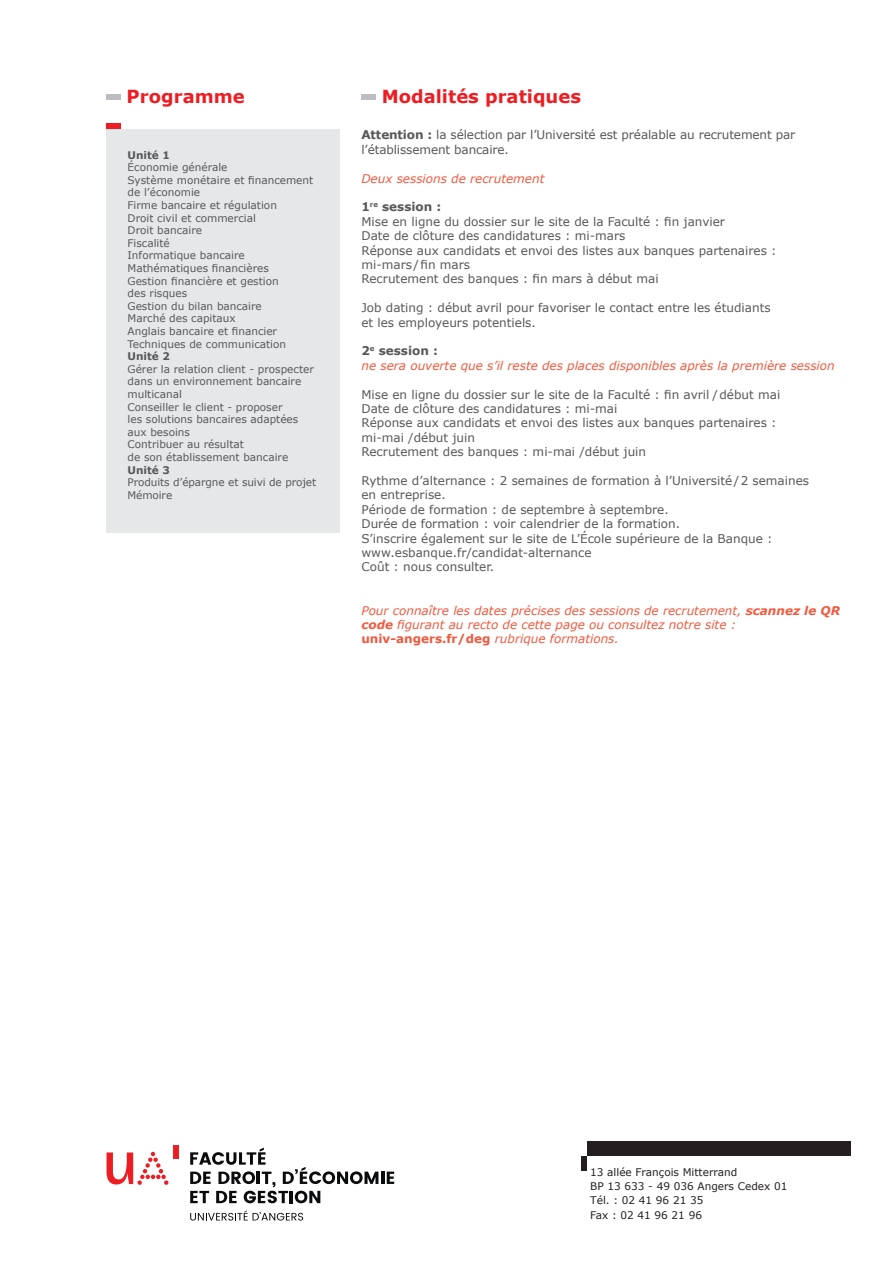
<style>
.page{position:relative;width:893px;height:1263px;background:#fff}
.page>*{position:absolute;margin:0;border:0;box-sizing:border-box;transform-origin:0 0}
.t1{font:700 18px "Verdana";color:#ee1d23}
.t2{font:12px/14.4px "Verdana";color:#57585a}
.t3{font:italic 12px/14.4px "Verdana";color:#f0593e}
.t4{font:10.5px/12.6px "Verdana";color:#57585a}
.t5{font:10.5px/14.2px "Verdana";color:#231f20}
.t6{font:700 10.5px "Verdana";color:#57585a}
.s1{font-weight:700}
.s2{font-weight:700;font-style:normal;color:#57585a}
.s3{font-weight:700;font-style:normal}
</style>
<div class="page">
<div style="left:581px;top:1156px;width:6px;height:14px;background:#231f20"></div>
<div style="left:587px;top:1142px;width:263px;height:14px;background:#231f20"></div>
<div style="left:361px;top:94px;width:15px;height:6px;background:#bcbdc0"></div>
<div style="left:106px;top:94px;width:14px;height:6px;background:#bcbdc0"></div>
<div style="left:106px;top:129px;width:234px;height:404px;background:#e6e7e9"></div>
<div style="left:106px;top:123px;width:14px;height:6px;background:#ee1d23"></div>
<svg style="left:190px;top:1147px;width:204px;height:56px"></svg>
<div style="left:174px;top:1145px;width:5px;height:14px;background:#ee1d23"></div>
<svg style="left:190px;top:1210px;width:113px;height:10px"></svg>
<svg style="left:107px;top:1152px;width:61px;height:33px"></svg>
<h1 class="t1" style="left:127px;top:85px;width:120px">Programme</h1>
<p class="t6" style="left:128px;top:148px;width:44px">Unité 1</p>
<p class="t4" style="left:128px;top:161px;width:187px">Économie générale<br>Système monétaire et financement de l’économie<br>Firme bancaire et régulation<br>Droit civil et commercial<br>Droit bancaire<br>Fiscalité<br>Informatique bancaire<br>Mathématiques financières<br>Gestion financière et gestion<br>des risques<br>Gestion du bilan bancaire<br>Marché des capitaux<br>Anglais bancaire et financier<br>Techniques de communication</p>
<p class="t6" style="left:128px;top:350px;width:44px">Unité 2</p>
<p class="t4" style="left:128px;top:363px;width:188px">Gérer la relation client - prospecter dans un environnement bancaire multicanal<br>Conseiller le client - proposer<br>les solutions bancaires adaptées aux besoins<br>Contribuer au résultat<br>de son établissement bancaire</p>
<p class="t6" style="left:128px;top:463px;width:44px">Unité 3</p>
<p class="t4" style="left:128px;top:476px;width:190px">Produits d’épargne et suivi de projet<br>Mémoire</p>
<h1 class="t1" style="left:382px;top:85px;width:201px">Modalités pratiques</h1>
<p class="t2" style="left:361px;top:128px;width:435px"><span class="s1">Attention :</span> la sélection par l’Université est préalable au recrutement par l’établissement bancaire.</p>
<p class="t3" style="left:361px;top:171px;width:184px">Deux sessions de recrutement</p>
<p class="t2" style="left:361px;top:200px;width:417px"><span class="s1">1</span><sup>re</sup> <span class="s1">session :<br></span>Mise en ligne du dossier sur le site de la Faculté : fin janvier<br>Date de clôture des candidatures : mi-mars<br>Réponse aux candidats et envoi des listes aux banques partenaires : mi-mars/fin mars<br>Recrutement des banques : fin mars à début mai</p>
<p class="t2" style="left:361px;top:301px;width:411px">Job dating : début avril pour favoriser le contact entre les étudiants et les employeurs potentiels.</p>
<p class="t3" style="left:361px;top:344px;width:475px"><span class="s2">2</span><sup>e</sup> <span class="s2">session :<br></span>ne sera ouverte que s’il reste des places disponibles après la première session</p>
<p class="t2" style="left:361px;top:387px;width:420px">Mise en ligne du dossier sur le site de la Faculté : fin avril /début mai Date de clôture des candidatures : mi-mai<br>Réponse aux candidats et envoi des listes aux banques partenaires : mi-mai /début juin<br>Recrutement des banques : mi-mai /début juin</p>
<p class="t2" style="left:361px;top:474px;width:449px">Rythme d’alternance : 2 semaines de formation à l’Université/2 semaines en entreprise.<br>Période de formation : de septembre à septembre.<br>Durée de formation : voir calendrier de la formation.<br>S’inscrire également sur le site de L’École supérieure de la Banque : www.esbanque.fr/candidat-alternance<br>Coût : nous consulter.</p>
<p class="t3" style="left:361px;top:603px;width:480px">Pour connaître les dates précises des sessions de recrutement, <span class="s1">scannez le QR code</span> figurant au recto de cette page ou consultez notre site : <span class="s3">univ-angers.fr/deg</span> rubrique formations.</p>
<p class="t5" style="left:590px;top:1165px;width:199px">13 allée François Mitterrand<br>BP 13 633 - 49 036 Angers Cedex 01<br>Tél. : 02 41 96 21 35<br>Fax : 02 41 96 21 96</p>
</div>
